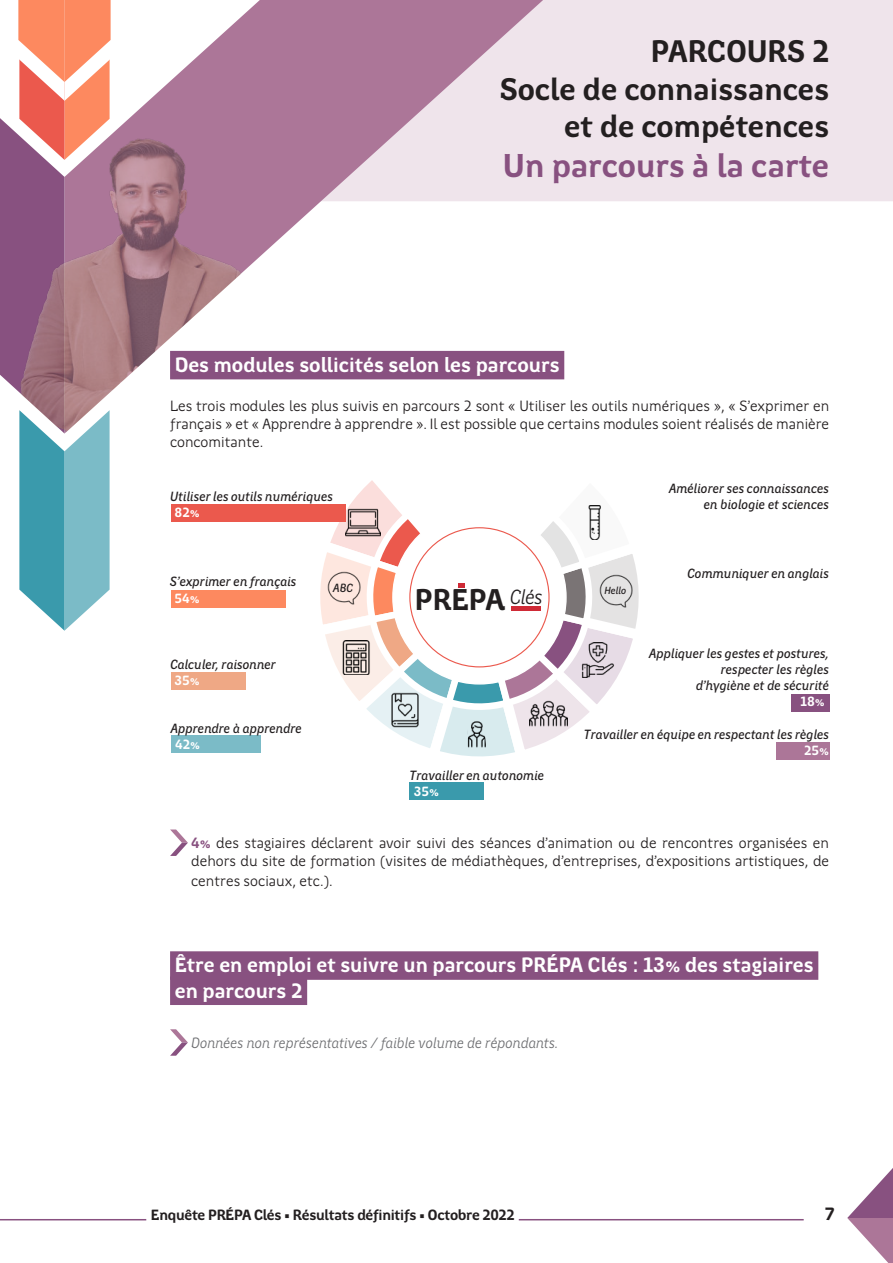
<style>
.page{position:relative;width:893px;height:1263px;background:#fff}
.page>*{position:absolute;margin:0;border:0;box-sizing:border-box;transform-origin:0 0}
.t1{font:700 33.3px "Region Bretagne New";color:#885180}
.t2{font:700 31.5px/37.8px "Region Bretagne New";color:#231f20;text-align:right}
.t3{font:700 30.3px "Region Bretagne New";color:#231f20}
.t4{font:700 21px/25.2px "Region Bretagne New";color:#fff}
.t5{font:700 18px "Region Bretagne New";color:#231f20}
.t6{font:15px/18px "Region Bretagne New";color:#231f20;text-align:justify}
.t7{font:italic 15px "Region Bretagne New";color:#6d6e71}
.t8{font:700 15px "Region Bretagne New";letter-spacing:-.02em;color:#231f20}
.t9{font:italic 500 13.5px/16.2px "Region Bretagne New";color:#231f20;text-align:right}
.t10{font:700 13.5px "Region Bretagne New";color:#fff}
.t11{font:italic 500 12px "Region Bretagne New";color:#231f20}
.t12{font:italic 500 10.35px "Region Bretagne New";color:#231f20}
.s1{font-weight:700;color:#885180}
</style>
<div class="page">
<div style="left:733px;top:0;width:160px;height:201px;background:#efe4eb"></div>
<svg style="left:486px;top:0;width:247px;height:380px;fill:#efe4eb"></svg>
<svg style="left:19px;top:434px;width:91px;height:197px"></svg>
<svg style="left:847px;top:1168px;width:46px;height:95px"></svg>
<hr style="left:519px;top:1219px;width:285px;height:1px;background:#885180">
<hr style="left:0;top:1219px;width:146px;height:1px;background:#885180">
<div style="left:171px;top:672px;width:74px;height:17px;background:#efa885"></div>
<svg style="left:307px;top:480px;width:332px;height:277px"></svg>
<hr style="left:511px;top:607px;width:30px;height:4px;background:#cf2a36">
<img style="left:346px;top:505px;width:34px;height:34px">
<img style="left:338px;top:640px;width:35px;height:35px">
<img style="left:388px;top:693px;width:35px;height:35px">
<img style="left:530px;top:694px;width:37px;height:38px">
<img style="left:467px;top:714px;width:20px;height:39px">
<img style="left:581px;top:643px;width:34px;height:34px">
<img style="left:577px;top:505px;width:34px;height:34px">
<img style="left:324px;top:569px;width:39px;height:39px">
<img style="left:596px;top:571px;width:39px;height:39px">
<div style="left:170px;top:351px;width:394px;height:28px;background:#885180"></div>
<div style="left:170px;top:951px;width:648px;height:29px;background:#885180"></div>
<div style="left:170px;top:976px;width:137px;height:29px;background:#885180"></div>
<svg style="left:170px;top:829px;width:18px;height:27px"></svg>
<svg style="left:170px;top:1029px;width:18px;height:27px"></svg>
<img style="left:0;top:0;width:486px;height:434px">
<div style="left:171px;top:505px;width:174px;height:17px;background:#eb594d"></div>
<div style="left:171px;top:590px;width:115px;height:17px;background:#fd895f"></div>
<div style="left:171px;top:736px;width:89px;height:17px;background:#7bbbc7"></div>
<div style="left:409px;top:782px;width:74px;height:17px;background:#3a9aac"></div>
<div style="left:776px;top:742px;width:53px;height:17px;background:#ac7698"></div>
<div style="left:791px;top:694px;width:38px;height:17px;background:#885180"></div>
<h2 class="t2" style="left:500px;top:32px;width:331px">PARCOURS 2<br>Socle de connaissances et de compétences</h2>
<h1 class="t1" style="left:503px;top:149px;width:328px">Un parcours à la carte</h1>
<h3 class="t4" style="left:175px;top:352px;width:386px">Des modules sollicités selon les parcours</h3>
<p class="t6" style="left:170px;top:397px;width:661px">Les trois modules les plus suivis en parcours 2 sont « Utiliser les outils numériques », « S’exprimer en français » et « Apprendre à apprendre ». Il est possible que certains modules soient réalisés de manière concomitante.</p>
<p class="t9" style="left:170px;top:489px;width:164px">Utiliser les outils numériques</p>
<p class="t10" style="left:175px;top:506px;width:27px">82%</p>
<p class="t9" style="left:170px;top:574px;width:128px">S’exprimer en français</p>
<p class="t10" style="left:174px;top:591px;width:27px">54%</p>
<p class="t11" style="left:333px;top:582px;width:21px">ABC</p>
<p class="t12" style="left:604px;top:585px;width:24px">Hello</p>
<h3 class="t3" style="left:415px;top:584px;width:130px">PRÉPA <sup>Clés</sup></h3>
<p class="t9" style="left:669px;top:481px;width:162px">Améliorer ses connaissances en biologie et sciences</p>
<p class="t9" style="left:687px;top:566px;width:143px">Communiquer en anglais</p>
<p class="t9" style="left:170px;top:657px;width:107px">Calculer, raisonner</p>
<p class="t10" style="left:175px;top:674px;width:27px">35%</p>
<p class="t9" style="left:171px;top:720px;width:132px">Apprendre à apprendre</p>
<p class="t10" style="left:175px;top:738px;width:26px">42%</p>
<p class="t9" style="left:410px;top:767px;width:136px">Travailler en autonomie</p>
<p class="t10" style="left:414px;top:784px;width:27px">35%</p>
<p class="t9" style="left:649px;top:645px;width:181px">Appliquer les gestes et postures, respecter les règles<br>d’hygiène et de sécurité</p>
<p class="t10" style="left:801px;top:695px;width:26px">18%</p>
<p class="t9" style="left:584px;top:726px;width:247px">Travailler en équipe en respectant les règles</p>
<p class="t10" style="left:804px;top:743px;width:27px">25%</p>
<p class="t6" style="left:191px;top:834px;width:639px"><span class="s1">4%</span> des stagiaires déclarent avoir suivi des séances d’animation ou de rencontres organisées en dehors du site de formation (visites de médiathèques, d’entreprises, d’expositions artistiques, de</p>
<p class="t6" style="left:191px;top:872px;width:143px">centres sociaux, etc.).</p>
<h3 class="t4" style="left:175px;top:953px;width:640px">Être en emploi et suivre un parcours PRÉPA Clés : 13% des stagiaires en parcours 2</h3>
<p class="t7" style="left:191px;top:1035px;width:369px">Données non représentatives / faible volume de répondants.</p>
<p class="t8" style="left:151px;top:1207px;width:365px">Enquête PRÉPA Clés • Résultats définitifs • Octobre 2022</p>
<p class="t5" style="left:825px;top:1205px;width:11px">7</p>
</div>
